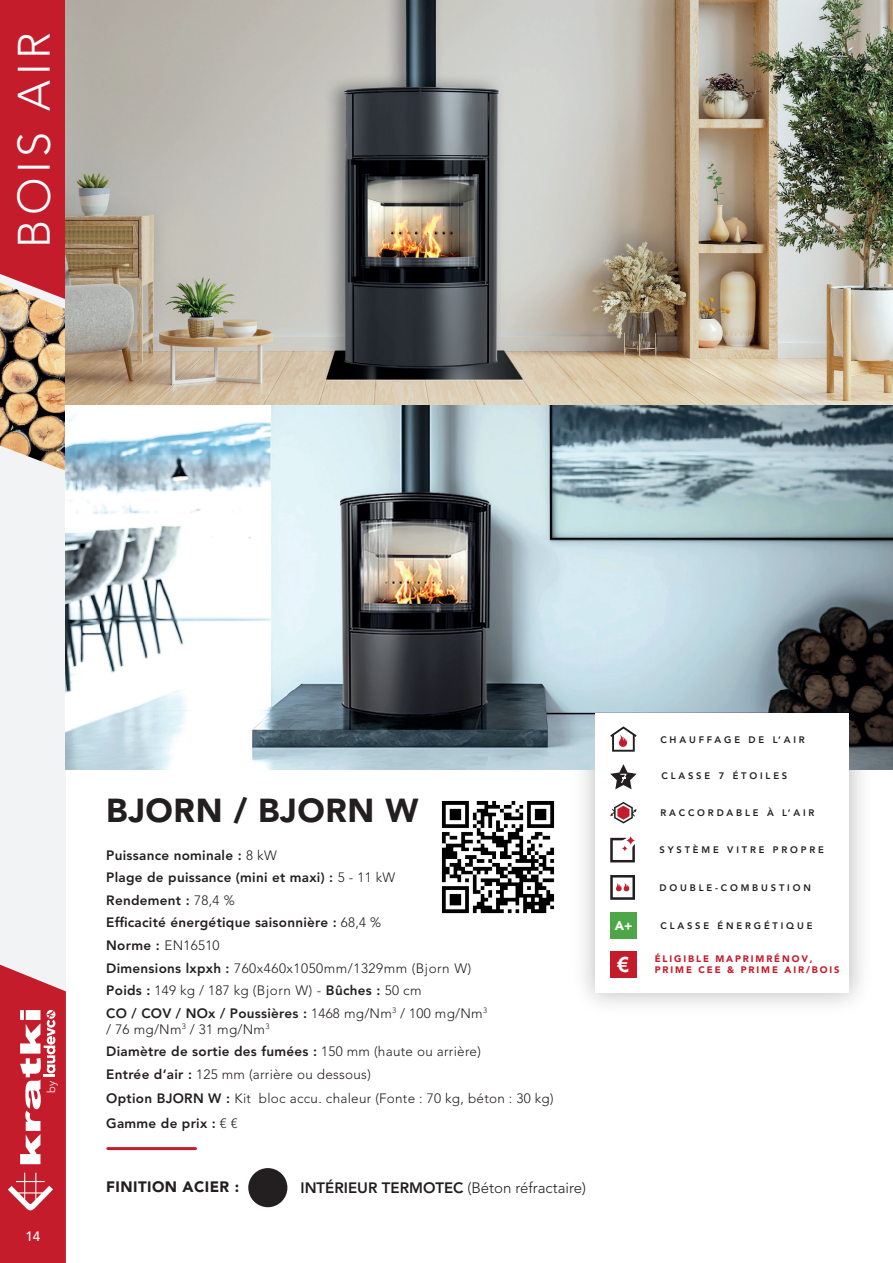
<style>
.page{position:relative;width:893px;height:1263px;background:#fff}
.page>*{position:absolute;margin:0;border:0;box-sizing:border-box;transform-origin:0 0}
.t1{font:300 45px "Avenir LT Std";letter-spacing:.1em;color:#fff}
.t2{font:900 33px "Avenir LT Std";letter-spacing:.02em;color:#231f20}
.t3{font:700 20.85px "Arial";color:#fff}
.t4{font:300 15px "Avenir LT Std";color:#231f20}
.t5{font:900 15px "Avenir LT Std";letter-spacing:.03em;color:#231f20}
.t6{font:800 13.5px/22.5px "Avenir LT Std";letter-spacing:.02em;color:#231f20}
.t7{font:300 13.5px/22.6px "Avenir LT Std";letter-spacing:.02em;color:#231f20}
.t8{font:500 13.5px "Avenir LT Std";color:#fff}
.t9{font:900 12.6px "Avenir LT Std";color:#fff}
.t10{font:300 11.25px "Avenir LT Std";color:#fff}
.t11{font:800 9.45px "Avenir LT Std";letter-spacing:.3em;color:#231f20}
.t12{font:900 9.45px/11.2px "Avenir LT Std";letter-spacing:.2em;color:#c51c2b}
.s1{font-weight:300}
.s2{font-weight:800}
</style>
<div class="page">
<div style="left:0;top:0;width:66px;height:1065px;background:#f2f3f4"></div>
<div style="left:0;top:0;width:66px;height:277px;background:#c51c2b"></div>
<img style="left:0;top:277px;width:66px;height:194px">
<svg style="left:0;top:964px;width:66px;height:299px;background:#ce424f"></svg>
<img style="left:66px;top:0;width:827px;height:769px">
<img style="left:563px;top:680px;width:318px;height:325px">
<div style="left:596px;top:713px;width:253px;height:280px;background:#fff"></div>
<svg style="left:610px;top:838px;width:25px;height:24px"></svg>
<svg style="left:610px;top:726px;width:27px;height:26px"></svg>
<svg style="left:610px;top:875px;width:25px;height:25px"></svg>
<div style="left:610px;top:912px;width:27px;height:27px;background:#4ea746"></div>
<svg style="left:610px;top:764px;width:27px;height:25px"></svg>
<svg style="left:610px;top:802px;width:27px;height:21px"></svg>
<div style="left:610px;top:951px;width:27px;height:27px;background:#c51c2b"></div>
<hr style="left:108px;top:1147px;width:88px;height:3px;background:#c51c2b">
<div style="left:248px;top:1168px;width:39px;height:39px;background:#231f20;border-radius:50%"></div>
<img style="left:441px;top:801px;width:114px;height:113px">
<h1 class="t1" style="left:8px;top:248px;width:217px;rotate:-90deg">BOIS AIR</h1>
<p class="t10" style="left:45px;top:1092px;width:14px;rotate:-90deg">by</p>
<p class="t8" style="left:25px;top:1229px;width:17px">14</p>
<h2 class="t2" style="left:106px;top:791px;width:314px">BJORN / BJORN W</h2>
<p class="t6" style="left:106px;top:844px;width:382px">Puissance nominale : <span class="s1">8 kW<br></span>Plage de puissance (mini et maxi) : <span class="s1">5 - 11 kW<br></span>Rendement : <span class="s1">78,4 %<br></span>Efficacité énergétique saisonnière : <span class="s1">68,4 %<br></span>Norme : <span class="s1">EN16510<br></span>Dimensions lxpxh : <span class="s1">760x460x1050mm/1329mm (Bjorn W)<br></span>Poids : <span class="s1">149 kg / 187 kg (Bjorn W) -</span> Bûches : <span class="s1">50 cm<br></span>CO / COV / NOx / Poussières : <span class="s1">1468 mg/Nm</span><sup>3</sup> <span class="s1">/ 100 mg/Nm</span><sup>3</sup></p>
<p class="t7" style="left:106px;top:1018px;width:376px">/ 76 mg/Nm<sup>3</sup> / 31 mg/Nm<sup>3<br></sup><span class="s2">Diamètre de sortie des fumées :</span> 150 mm (haute ou arrière)<br><span class="s2">Entrée d’air :</span> 125 mm (arrière ou dessous)</p>
<p class="t7" style="left:106px;top:1086px;width:449px;line-height:24.5px"><span class="s2">Option BJORN W :</span> Kit bloc accu. chaleur (Fonte : 70 kg, béton : 30 kg)<br><span class="s2">Gamme de prix :</span> € €</p>
<p class="t5" style="left:106px;top:1178px;width:134px">FINITION ACIER :</p>
<p class="t4" style="left:301px;top:1179px;width:287px"><span class="s2">INTÉRIEUR TERMOTEC</span> (Béton réfractaire)</p>
<p class="t11" style="left:660px;top:734px;width:146px">CHAUFFAGE DE L’AIR</p>
<p class="t11" style="left:661px;top:770px;width:127px">CLASSE 7 ÉTOILES</p>
<p class="t11" style="left:660px;top:807px;width:156px">RACCORDABLE À L’AIR</p>
<p class="t11" style="left:660px;top:844px;width:166px">SYSTÈME VITRE PROPRE</p>
<p class="t11" style="left:660px;top:882px;width:153px">DOUBLE-COMBUSTION</p>
<p class="t9" style="left:615px;top:918px;width:19px">A+</p>
<p class="t11" style="left:660px;top:920px;width:153px">CLASSE ÉNERGÉTIQUE</p>
<h3 class="t3" style="left:617px;top:950px;width:13px">€</h3>
<p class="t12" style="left:655px;top:953px;width:186px">ÉLIGIBLE MAPRIMRÉNOV,<br>PRIME CEE &amp; PRIME AIR/BOIS</p>
</div>
